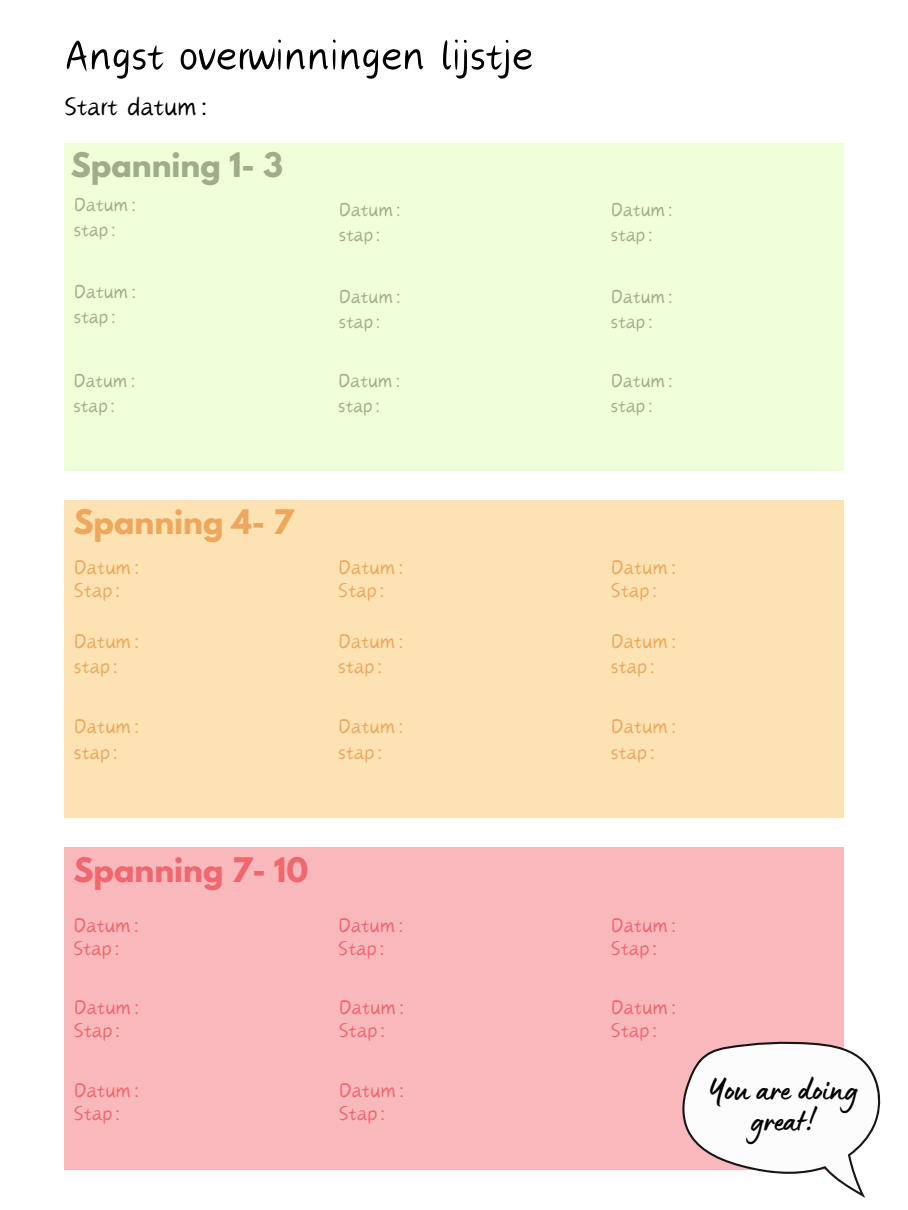
<style>
.page{position:relative;width:908px;height:1210px;background:#fff}
.page>*{position:absolute;margin:0;border:0;box-sizing:border-box;transform-origin:0 0}
.t1{font:60.84px "Canva Breeze";color:#000}
.t2{font:37.8px "Canva Breeze";color:#000}
.t3{font:34.98px/31.3px "Lumios Marker";color:#000;text-align:center}
.t4{font:700 30px "League Spartan";color:#f0676e}
.t5{font:700 30px "League Spartan";color:#9fad8c}
.t6{font:700 30px "League Spartan";color:#eea75c}
.t7{font:29.82px "Canva Breeze";color:#eea75c}
.t8{font:29.82px "Canva Breeze";color:#f0676e}
.t9{font:28.32px "Canva Breeze";color:#9fad8c}
</style>
<div class="page">
<div style="left:64px;top:847px;width:779px;height:322px;background:#f8b9bc"></div>
<div style="left:64px;top:500px;width:779px;height:318px;background:#fde3b4"></div>
<div style="left:64px;top:143px;width:779px;height:327px;background:#eeffd9"></div>
<svg style="left:680px;top:1040px;width:201px;height:158px"></svg>
<p class="t1" style="left:64px;top:27px;width:470px">Angst overwinningen lijstje</p>
<p class="t2" style="left:64px;top:88px;width:148px">Start datum:</p>
<h2 class="t5" style="left:71px;top:150px;width:214px">Spanning 1- 3</h2>
<p class="t9" style="left:74px;top:191px;width:66px">Datum:</p>
<p class="t9" style="left:74px;top:216px;width:46px">stap:</p>
<p class="t9" style="left:74px;top:278px;width:66px">Datum:</p>
<p class="t9" style="left:74px;top:303px;width:46px">stap:</p>
<p class="t9" style="left:73px;top:367px;width:66px">Datum:</p>
<p class="t9" style="left:73px;top:392px;width:46px">stap:</p>
<h3 class="t6" style="left:73px;top:507px;width:222px">Spanning 4- 7</h3>
<p class="t7" style="left:74px;top:553px;width:70px">Datum:</p>
<p class="t7" style="left:74px;top:576px;width:51px">Stap:</p>
<p class="t7" style="left:74px;top:627px;width:70px">Datum:</p>
<p class="t7" style="left:74px;top:652px;width:48px">stap:</p>
<p class="t7" style="left:74px;top:712px;width:70px">Datum:</p>
<p class="t7" style="left:74px;top:738px;width:48px">stap:</p>
<p class="t9" style="left:339px;top:196px;width:66px">Datum:</p>
<p class="t9" style="left:339px;top:221px;width:46px">stap:</p>
<p class="t9" style="left:339px;top:283px;width:66px">Datum:</p>
<p class="t9" style="left:339px;top:308px;width:46px">stap:</p>
<p class="t9" style="left:338px;top:367px;width:66px">Datum:</p>
<p class="t9" style="left:338px;top:392px;width:46px">stap:</p>
<p class="t7" style="left:338px;top:553px;width:70px">Datum:</p>
<p class="t7" style="left:338px;top:576px;width:51px">Stap:</p>
<p class="t7" style="left:338px;top:627px;width:70px">Datum:</p>
<p class="t7" style="left:338px;top:652px;width:48px">stap:</p>
<p class="t7" style="left:338px;top:712px;width:70px">Datum:</p>
<p class="t7" style="left:338px;top:738px;width:48px">stap:</p>
<p class="t4" style="left:73px;top:854px;width:236px">Spanning 7- 10</p>
<p class="t8" style="left:73px;top:911px;width:70px">Datum:</p>
<p class="t8" style="left:73px;top:934px;width:51px">Stap:</p>
<p class="t8" style="left:74px;top:993px;width:70px">Datum:</p>
<p class="t8" style="left:74px;top:1015px;width:51px">Stap:</p>
<p class="t8" style="left:74px;top:1076px;width:70px">Datum:</p>
<p class="t8" style="left:74px;top:1099px;width:51px">Stap:</p>
<p class="t8" style="left:338px;top:911px;width:70px">Datum:</p>
<p class="t8" style="left:338px;top:934px;width:51px">Stap:</p>
<p class="t8" style="left:339px;top:993px;width:70px">Datum:</p>
<p class="t8" style="left:339px;top:1015px;width:51px">Stap:</p>
<p class="t8" style="left:339px;top:1076px;width:70px">Datum:</p>
<p class="t8" style="left:339px;top:1099px;width:51px">Stap:</p>
<p class="t9" style="left:610px;top:196px;width:66px">Datum:</p>
<p class="t9" style="left:610px;top:221px;width:46px">stap:</p>
<p class="t9" style="left:610px;top:283px;width:66px">Datum:</p>
<p class="t9" style="left:610px;top:308px;width:46px">stap:</p>
<p class="t9" style="left:610px;top:367px;width:66px">Datum:</p>
<h3 class="t9" style="left:610px;top:392px;width:46px">stap:</h3>
<p class="t7" style="left:610px;top:553px;width:70px">Datum:</p>
<p class="t7" style="left:610px;top:576px;width:51px">Stap:</p>
<h3 class="t7" style="left:610px;top:627px;width:70px">Datum:</h3>
<p class="t7" style="left:610px;top:652px;width:48px">stap:</p>
<p class="t7" style="left:610px;top:712px;width:70px">Datum:</p>
<p class="t7" style="left:610px;top:738px;width:48px">stap:</p>
<p class="t8" style="left:610px;top:911px;width:70px">Datum:</p>
<p class="t8" style="left:610px;top:934px;width:51px">Stap:</p>
<p class="t8" style="left:610px;top:993px;width:70px">Datum:</p>
<p class="t8" style="left:610px;top:1015px;width:51px">Stap:</p>
<p class="t3" style="left:707px;top:1079px;width:152px">You are doing great!</p>
</div>
